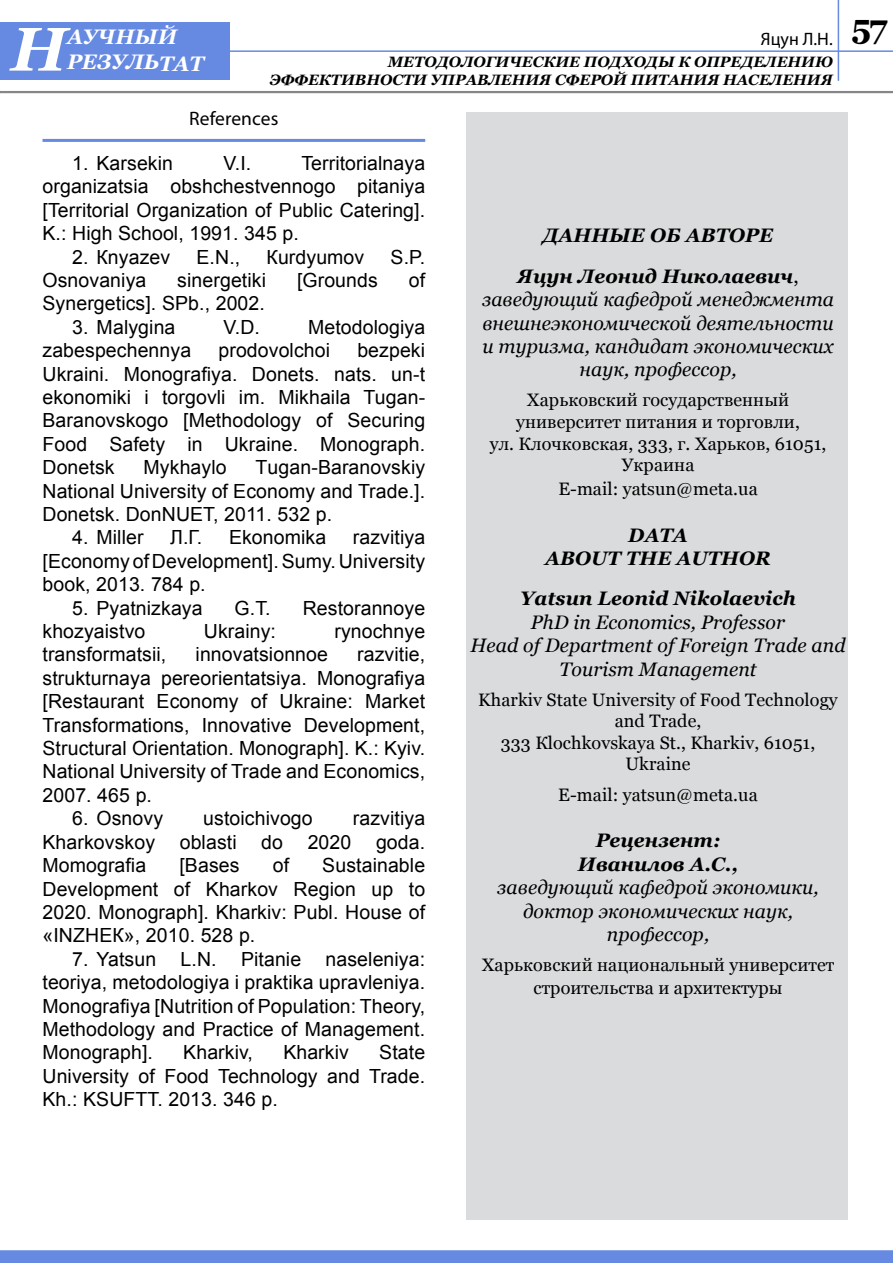
<style>
.page{position:relative;width:893px;height:1263px;background:#fff}
.page>*{position:absolute;margin:0;border:0;box-sizing:border-box;transform-origin:0 0}
.t1{font:italic 700 61.5px "Georgia";color:#fff}
.t2{font:700 33px "Georgia";color:#000}
.t3{font:italic 700 21px/25.2px "Georgia";color:#fff}
.t4{font:19.5px/23.4px "Arial";letter-spacing:.005em;color:#000;text-align:justify}
.t5{font:italic 19.5px/23.4px "Georgia";letter-spacing:.005em;color:#000;text-align:center}
.t6{font:italic 700 19.5px/23.4px "Georgia";letter-spacing:.005em;color:#000;text-align:center}
.t7{font:19.5px "Myriad Pro";letter-spacing:.005em;color:#000}
.t8{font:18px/21.6px "Georgia";letter-spacing:.005em;color:#000;text-align:center}
.t9{font:18px "Myriad Pro";color:#000}
.t10{font:italic 700 15px/18px "Georgia";color:#000;text-align:right}
.s1{font-weight:400;font-style:normal}
</style>
<div class="page">
<hr style="left:0;top:91px;width:893px;height:2px;background:#848688">
<hr style="left:838px;top:0;width:1px;height:81px;background:#668ae2">
<hr style="left:0;top:22px;width:1px;height:58px;background:#668ae2">
<div style="left:1px;top:22px;width:229px;height:58px;background:#668ae2"></div>
<hr style="left:213px;top:50px;width:680px;height:2px;background:#668ae2">
<div style="left:0;top:1250px;width:893px;height:13px;background:#668ae2;border:2px solid #668ae2"></div>
<div style="left:467px;top:112px;width:381px;height:1107px;background:#dadbdc"></div>
<hr style="left:43px;top:139px;width:382px;height:3px;background:#668ae2">
<p class="t3" style="left:67px;top:24px;width:138px">АУЧНЫЙ<br>РЕЗУЛЬТАТ</p>
<p class="t9" style="left:761px;top:28px;width:73px">Яцун Л.Н.</p>
<h1 class="t1" style="left:11px;top:9px;width:58px">Н</h1>
<p class="t10" style="left:270px;top:53px;width:564px">МЕТОДОЛОГИЧЕСКИЕ ПОДХОДЫ К ОПРЕДЕЛЕНИЮ<br>ЭФФЕКТИВНОСТИ УПРАВЛЕНИЯ СФЕРОЙ ПИТАНИЯ НАСЕЛЕНИЯ</p>
<p class="t7" style="left:189px;top:107px;width:91px">References</p>
<h2 class="t2" style="left:851px;top:5px;width:37px">57</h2>
<p class="t4" style="left:72px;top:152px;width:102px">1. Karsekin</p>
<p class="t4" style="left:224px;top:152px;width:29px">V.I.</p>
<p class="t4" style="left:43px;top:152px;width:384px;text-indent:259px">Territorialnaya organizatsia obshchestvennogo pitaniya [Territorial Organization of Public Catering].<br>K.: High School, 1991. 345 p.</p>
<p class="t4" style="left:72px;top:245px;width:99px">2. Кnyazev</p>
<p class="t4" style="left:197px;top:245px;width:45px">Е.N.,</p>
<p class="t4" style="left:267px;top:245px;width:99px">Кurdyumov</p>
<p class="t4" style="left:391px;top:245px;width:36px">S.P.</p>
<p class="t4" style="left:43px;top:269px;width:105px">Osnovaniya</p>
<p class="t4" style="left:177px;top:269px;width:90px">sinergetiki</p>
<p class="t4" style="left:297px;top:269px;width:82px">[Grounds</p>
<p class="t4" style="left:409px;top:269px;width:18px">of</p>
<p class="t4" style="left:43px;top:292px;width:224px">Synergetics]. SPb., 2002.</p>
<p class="t4" style="left:72px;top:315px;width:105px">3. Маlygina</p>
<p class="t4" style="left:224px;top:315px;width:38px">V.D.</p>
<p class="t4" style="left:308px;top:315px;width:119px">Metodologiya</p>
<p class="t4" style="left:43px;top:339px;width:150px">zabespechennya</p>
<p class="t4" style="left:218px;top:339px;width:113px">prodovolchoi</p>
<p class="t4" style="left:43px;top:339px;width:384px;text-indent:315px">bezpeki Ukraini. Monografiya. Donets. nats. un-t ekonomiki i torgovli im. Mikhaila Tugan-Baranovskogo [Methodology of Securing Food Safety in Ukraine. Monograph.<br>Dоnetsk</p>
<p class="t4" style="left:43px;top:456px;width:384px;text-indent:213px">Тugan-Bаrаnоvskiy National University of Economy and Trade.].<br>Donetsk. DоnNUET, 2011. 532 p.</p>
<p class="t4" style="left:72px;top:526px;width:73px">4. Miller</p>
<p class="t4" style="left:170px;top:526px;width:34px">Л.Г.</p>
<p class="t4" style="left:229px;top:526px;width:99px">Ekonomika</p>
<p class="t4" style="left:144px;top:456px;width:85px">Mykhaylo</p>
<p class="t4" style="left:43px;top:526px;width:384px;text-indent:310px">razvitiya [Economy of Development]. Sumy. University book, 2013. 784 p.</p>
<p class="t4" style="left:72px;top:596px;width:132px">5. Pyatnizkaya</p>
<p class="t4" style="left:235px;top:596px;width:38px">G.Т.</p>
<p class="t4" style="left:303px;top:596px;width:124px">Restorannoye</p>
<p class="t4" style="left:43px;top:620px;width:104px">khozyaistvo</p>
<p class="t4" style="left:204px;top:620px;width:74px">Ukrainy:</p>
<p class="t4" style="left:334px;top:620px;width:92px">rynochnye</p>
<p class="t4" style="left:43px;top:643px;width:125px">transformatsii,</p>
<p class="t4" style="left:196px;top:643px;width:134px">innovatsionnoe</p>
<p class="t4" style="left:43px;top:643px;width:384px;text-indent:315px">razvitie, strukturnaya pereorientatsiya. Monografiya [Restaurant Economy of Ukraine: Market Transformations, Innovative Development, Structural Orientation. Monograph]. K.: Kyiv.<br>National University of Trade and Economics, 2007. 465 p.</p>
<p class="t4" style="left:72px;top:807px;width:92px">6. Osnovy</p>
<p class="t4" style="left:203px;top:807px;width:111px">ustoichivogo</p>
<p class="t4" style="left:353px;top:807px;width:74px">razvitiya</p>
<p class="t4" style="left:43px;top:830px;width:114px">Kharkovskoy</p>
<p class="t4" style="left:180px;top:830px;width:58px">oblasti</p>
<p class="t4" style="left:261px;top:830px;width:23px">do</p>
<p class="t4" style="left:308px;top:830px;width:45px">2020</p>
<p class="t4" style="left:376px;top:830px;width:51px">goda.</p>
<p class="t4" style="left:43px;top:854px;width:105px">Momografia</p>
<p class="t4" style="left:179px;top:854px;width:62px">[Bases</p>
<p class="t4" style="left:273px;top:854px;width:18px">of</p>
<p class="t4" style="left:43px;top:854px;width:384px;text-indent:280px">Sustainable Development of Kharkov Region up to 2020. Monograph]. Kharkiv: Publ. House of «INZHЕК», 2010. 528 p.</p>
<p class="t4" style="left:43px;top:947px;width:384px;text-indent:30px">7. Yatsun L.N. Pitanie naseleniya: teoriya, metodologiya i praktika upravleniya.<br>Monografiya [Nutrition of Population: Theory, Methodology and Practice of Management.<br>Monograph].</p>
<p class="t4" style="left:43px;top:1041px;width:384px;text-indent:337px">State University of Food Technology and Trade.<br>Kh.: KSUFTT. 2013. 346 p.</p>
<p class="t4" style="left:183px;top:1041px;width:71px">Kharkiv,</p>
<p class="t4" style="left:283px;top:1041px;width:67px">Kharkiv</p>
<p class="t6" style="left:517px;top:215px;width:283px;line-height:40.3px;text-align:left;text-indent:26px">ДАННЫЕ ОБ АВТОРЕ<br>Яцун Леонид Николаевич<span class="s1">,</span></p>
<p class="t5" style="left:482px;top:288px;width:354px">заведующий кафедрой менеджмента внешнеэкономической деятельности и туризма, кандидат экономических наук, профессор,</p>
<p class="t8" style="left:490px;top:390px;width:338px">Харьковский государственный университет питания и торговли,<br>ул. Клочковская, 333, г. Харьков, 61051,<br>Украина</p>
<p class="t8" style="left:558px;top:478px;width:201px">E-mail: yatsun@meta.ua</p>
<p class="t6" style="left:545px;top:523px;width:227px">DATA<br>ABOUT THE AUTHOR</p>
<p class="t6" style="left:520px;top:587px;width:278px">Yatsun Leonid Nikolaevich</p>
<p class="t5" style="left:470px;top:610px;width:377px">PhD in Economics, Professor<br>Head of Department of Foreign Trade and<br>Tourism Management</p>
<p class="t8" style="left:478px;top:689px;width:361px">Kharkiv State University of Food Technology and Trade,<br>333 Кlochkovskaya St., Kharkiv, 61051,<br>Ukraine</p>
<p class="t8" style="left:558px;top:784px;width:201px">E-mail: yatsun@meta.ua</p>
<p class="t6" style="left:578px;top:829px;width:162px">Рецензент:<br>Иванилов А.С.,</p>
<p class="t5" style="left:497px;top:876px;width:323px">заведующий кафедрой экономики, доктор экономических наук, профессор,</p>
<p class="t8" style="left:482px;top:953px;width:354px;line-height:23.4px">Харьковский национальный университет строительства и архитектуры</p>
</div>
